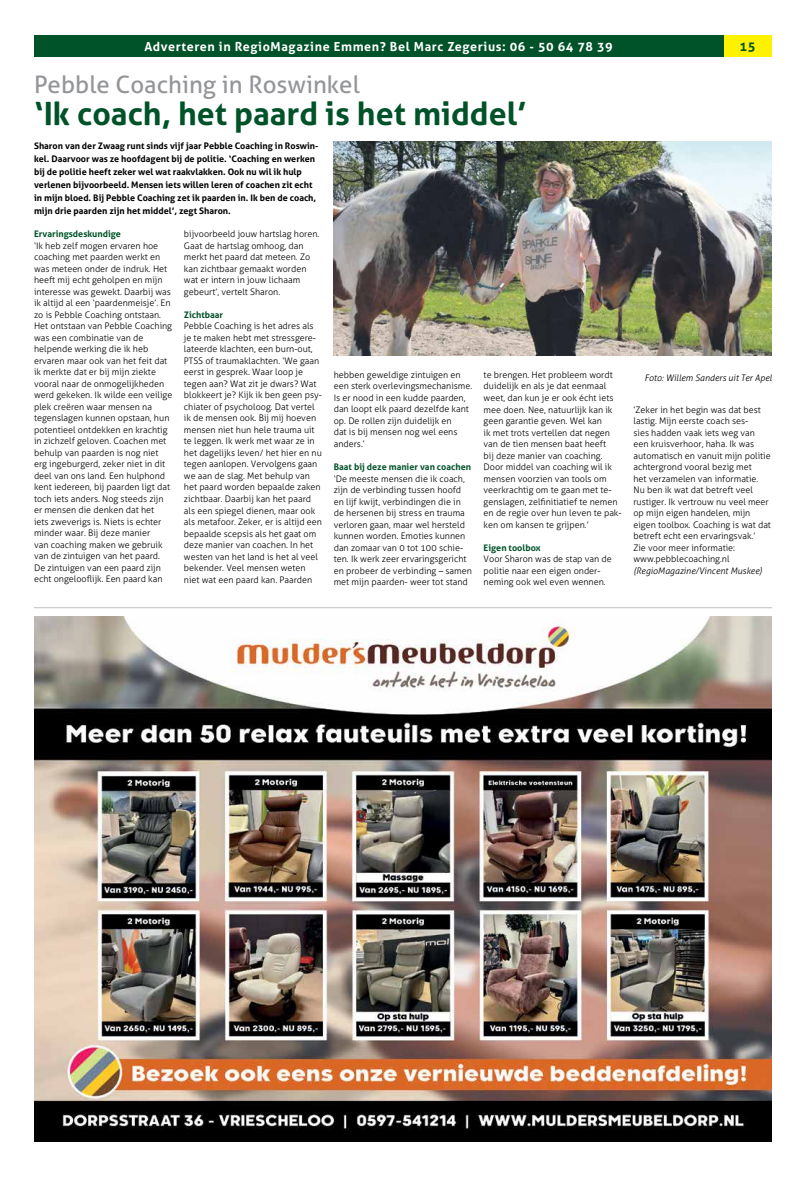
<style>
.page{position:relative;width:806px;height:1177px;background:#fff}
.page>*{position:absolute;margin:0;border:0;box-sizing:border-box;transform-origin:0 0}
.t1{font:700 32px "Aller";color:#005228}
.t2{font:24px "Aller";color:#939598}
.t3{font:700 13px "Aller";color:#005228}
.t4{font:700 12.5px "Aller";letter-spacing:.05em;color:#fff}
.t5{font:300 9px/11.5px "Aller";color:#000}
.t6{font:700 9px/13px "Aller";color:#000}
.t7{font:700 9px "Aller";color:#005228}
.t8{font:italic 300 9px "Aller";color:#000}
</style>
<div class="page">
<div style="left:722px;top:35px;width:49px;height:22px;background:#fff200"></div>
<div style="left:34px;top:35px;width:688px;height:22px;background:#005228"></div>
<img style="left:34px;top:617px;width:737px;height:524px">
<img style="left:333px;top:141px;width:438px;height:214px">
<hr style="left:34px;top:607px;width:737px;height:1px;background:#bcbec0">
<h3 class="t4" style="left:144px;top:39px;width:469px">Adverteren in RegioMagazine Emmen? Bel Marc Zegerius: 06 - 50 64 78 39</h3>
<h3 class="t3" style="left:739px;top:38px;width:18px">15</h3>
<h2 class="t2" style="left:34px;top:70px;width:327px">Pebble Coaching in Roswinkel</h2>
<h1 class="t1" style="left:34px;top:94px;width:494px">‘Ik coach, het paard is het middel’</h1>
<p class="t6" style="left:34px;top:139px;width:286px">Sharon van der Zwaag runt sinds vijf jaar Pebble Coaching in Roswin&shy;kel. Daarvoor was ze hoofdagent bij de politie. ‘Coaching en werken bij de politie heeft zeker wel wat raakvlakken. Ook nu wil ik hulp verlenen bijvoorbeeld. Mensen iets willen leren of coachen zit echt in mijn bloed. Bij Pebble Coaching zet ik paarden in. Ik ben de coach, mijn drie paarden zijn het middel’, zegt Sharon.</p>
<p class="t7" style="left:34px;top:228px;width:88px">Ervaringsdeskundige</p>
<p class="t5" style="left:34px;top:240px;width:140px">‘Ik heb zelf mogen ervaren hoe coaching met paarden werkt en was meteen onder de indruk. Het heeft mij echt geholpen en mijn interesse was gewekt. Daarbij was ik altijd al een ‘paardenmeisje’. En zo is Pebble Coaching ontstaan.<br>Het ontstaan van Pebble Coaching was een combinatie van de helpende werking die ik heb ervaren maar ook van het feit dat ik merkte dat er bij mijn ziekte vooral naar de onmogelijkheden werd gekeken. Ik wilde een veilige plek creëren waar mensen na tegenslagen kunnen opstaan, hun potentieel ontdekken en krachtig in zichzelf geloven. Coachen met behulp van paarden is nog niet erg ingeburgerd, zeker niet in dit deel van ons land. Een hulphond kent iedereen, bij paarden ligt dat toch iets anders. Nog steeds zijn er mensen die denken dat het<br>iets zweverigs is. Niets is echter minder waar. Bij deze manier<br>van coaching maken we gebruik van de zintuigen van het paard.<br>De zintuigen van een paard zijn echt ongelooflijk. Een paard kan</p>
<p class="t5" style="left:184px;top:228px;width:137px">bijvoorbeeld jouw hartslag horen.<br>Gaat de hartslag omhoog, dan merkt het paard dat meteen. Zo kan zichtbaar gemaakt worden wat er intern in jouw lichaam gebeurt’, vertelt Sharon.</p>
<p class="t7" style="left:184px;top:309px;width:41px">Zichtbaar</p>
<p class="t5" style="left:184px;top:320px;width:139px">Pebble Coaching is het adres als je te maken hebt met stressgere&shy;lateerde klachten, een burn-out,<br>PTSS of traumaklachten. ‘We gaan eerst in gesprek. Waar loop je tegen aan? Wat zit je dwars? Wat blokkeert je? Kijk ik ben geen psy&shy;chiater of psycholoog. Dat vertel ik de mensen ook. Bij mij hoeven mensen niet hun hele trauma uit te leggen. Ik werk met waar ze in het dagelijks leven/ het hier en nu tegen aanlopen. Vervolgens gaan we aan de slag. Met behulp van het paard worden bepaalde zaken zichtbaar. Daarbij kan het paard als een spiegel dienen, maar ook als metafoor. Zeker, er is altijd een bepaalde scepsis als het gaat om deze manier van coachen. In het westen van het land is het al veel bekender. Veel mensen weten niet wat een paard kan. Paarden</p>
<p class="t5" style="left:333px;top:369px;width:140px">hebben geweldige zintuigen en een sterk overlevingsmechanisme.<br>Is er nood in een kudde paarden, dan loopt elk paard dezelfde kant op. De rollen zijn duidelijk en<br>dat is bij mensen nog wel eens anders.’</p>
<p class="t7" style="left:333px;top:461px;width:139px">Baat bij deze manier van coachen</p>
<p class="t5" style="left:333px;top:472px;width:139px">‘De meeste mensen die ik coach, zijn de verbinding tussen hoofd en lijf kwijt, verbindingen die in de hersenen bij stress en trauma verloren gaan, maar wel hersteld kunnen worden. Emoties kunnen dan zomaar van 0 tot 100 schie&shy;ten. Ik werk zeer ervaringsgericht en probeer de verbinding – samen met mijn paarden- weer tot stand</p>
<p class="t5" style="left:483px;top:369px;width:139px">te brengen. Het probleem wordt duidelijk en als je dat eenmaal weet, dan kun je er ook écht iets mee doen. Nee, natuurlijk kan ik geen garantie geven. Wel kan<br>ik met trots vertellen dat negen van de tien mensen baat heeft<br>bij deze manier van coaching.<br>Door middel van coaching wil ik mensen voorzien van tools om veerkrachtig om te gaan met te&shy;genslagen, zelfinitiatief te nemen en de regie over hun leven te pak&shy;ken om kansen te grijpen.’</p>
<p class="t7" style="left:483px;top:542px;width:59px">Eigen toolbox</p>
<p class="t5" style="left:483px;top:553px;width:130px">Voor Sharon was de stap van de politie naar een eigen onder&shy;neming ook wel even wennen.</p>
<p class="t8" style="left:644px;top:372px;width:129px">Foto: Willem Sanders uit Ter Apel</p>
<p class="t5" style="left:633px;top:403px;width:139px">‘Zeker in het begin was dat best lastig. Mijn eerste coach ses-<br>sies hadden vaak iets weg van een kruisverhoor, haha. Ik was automatisch en vanuit mijn politie achtergrond vooral bezig met<br>het verzamelen van informatie.<br>Nu ben ik wat dat betreft veel rustiger. Ik vertrouw nu veel meer op mijn eigen handelen, mijn eigen toolbox. Coaching is wat dat betreft echt een ervaringsvak.’<br>Zie voor meer informatie: www.pebblecoaching.nl</p>
<p class="t8" style="left:633px;top:565px;width:130px">(RegioMagazine/Vincent Muskee)</p>
</div>
